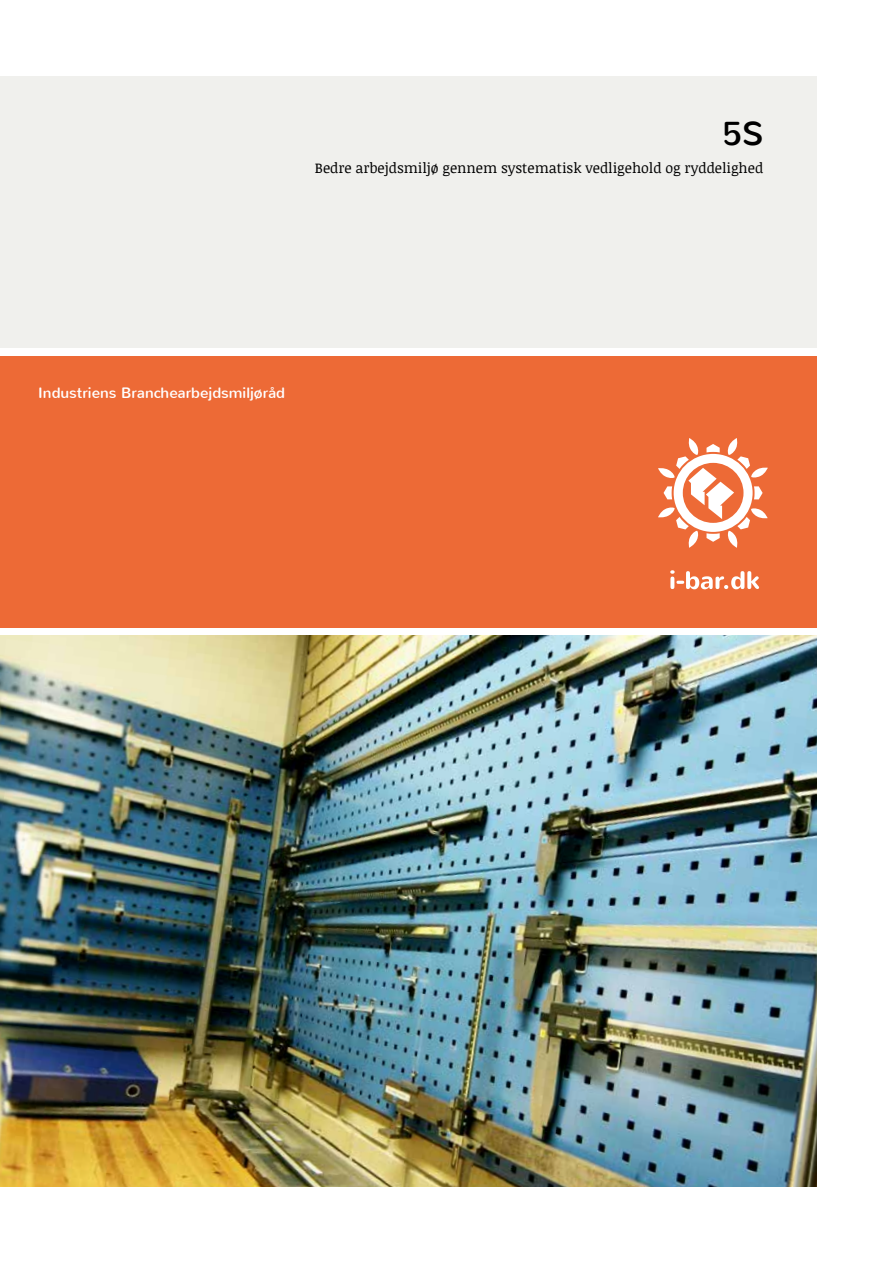
<style>
.page{position:relative;width:893px;height:1263px;background:#fff}
.page>*{position:absolute;margin:0;border:0;box-sizing:border-box;transform-origin:0 0}
.t1{font:33px "Nunito";color:#000}
.t2{font:15px "Nunito";color:#fff}
.t3{font:14.25px "Noticia Text";color:#000}
</style>
<div class="page">
<div style="left:0;top:77px;width:816px;height:271px;background:#f0f0ed"></div>
<div style="left:0;top:356px;width:816px;height:271px;background:#ed6a36"></div>
<svg style="left:658px;top:438px;width:110px;height:110px"></svg>
<svg style="left:670px;top:570px;width:89px;height:19px"></svg>
<img style="left:0;top:636px;width:816px;height:550px">
<h1 class="t1" style="left:722px;top:113px;width:43px">5S</h1>
<p class="t3" style="left:315px;top:158px;width:450px">Bedre arbejdsmiljø gennem systematisk vedligehold og ryddelighed</p>
<p class="t2" style="left:38px;top:383px;width:248px">Industriens Branchearbejdsmiljøråd</p>
</div>
